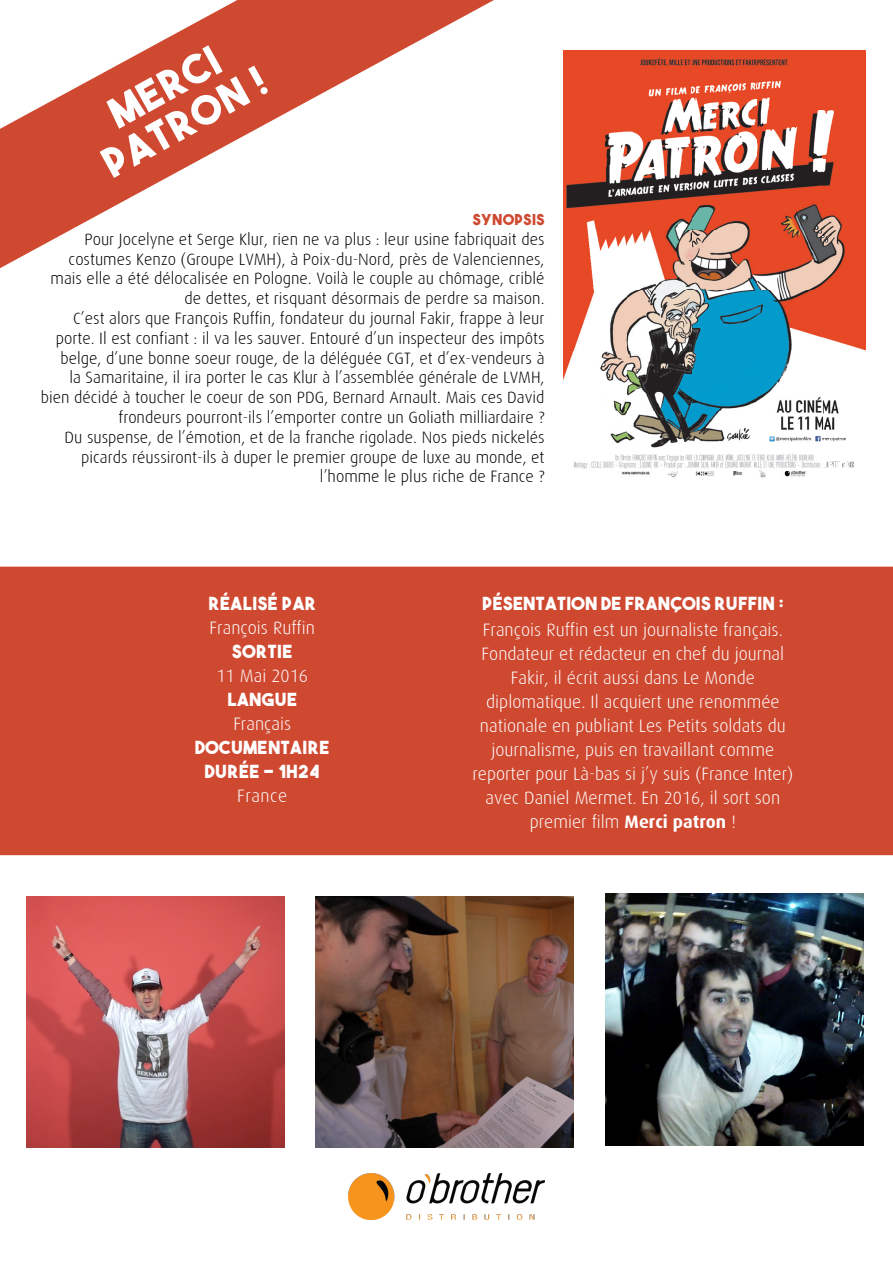
<style>
.page{position:relative;width:893px;height:1263px;background:#fff}
.page>*{position:absolute;margin:0;border:0;box-sizing:border-box;transform-origin:0 0}
.t1{font:40.5px "The Bold Font";color:#fff}
.t2{font:300 18px/24px "Dax";color:#fff;text-align:center}
.t3{font:18px "The Bold Font";letter-spacing:.03em;color:#fff}
.t4{font:300 16.5px/19.8px "Dax";color:#000001;text-align:right}
.t5{font:15px "The Bold Font";letter-spacing:.03em;color:#cf4931}
.s1{font-weight:700}
</style>
<div class="page">
<svg style="left:0;top:0;width:494px;height:268px"></svg>
<div style="left:0;top:567px;width:893px;height:288px;background:#cf4931"></div>
<img style="left:348px;top:1173px;width:197px;height:46px">
<img style="left:563px;top:50px;width:302px;height:428px">
<img style="left:27px;top:896px;width:258px;height:251px">
<img style="left:605px;top:893px;width:258px;height:253px">
<img style="left:316px;top:896px;width:258px;height:251px">
<p class="t1" style="left:100px;top:93px;width:122px;rotate:-29deg">MERCI</p>
<p class="t1" style="left:93px;top:144px;width:183px;rotate:-29deg">PATRON !</p>
<p class="t5" style="left:473px;top:210px;width:73px">SYNOPSIS</p>
<p class="t4" style="left:51px;top:229px;width:495px">Pour Jocelyne et Serge Klur, rien ne va plus : leur usine fabriquait des costumes Kenzo (Groupe LVMH), à Poix-du-Nord, près de Valenciennes, mais elle a été délocalisée en Pologne. Voilà le couple au chômage, criblé de dettes, et risquant désormais de perdre sa maison.</p>
<p class="t4" style="left:41px;top:309px;width:505px">C’est alors que François Ruffin, fondateur du journal Fakir, frappe à leur porte. Il est confiant : il va les sauver. Entouré d’un inspecteur des impôts belge, d’une bonne soeur rouge, de la déléguée CGT, et d’ex-vendeurs à<br>la Samaritaine, il ira porter le cas Klur à l’assemblée générale de LVMH, bien décidé à toucher le coeur de son PDG, Bernard Arnault. Mais ces David frondeurs pourront-ils l’emporter contre un Goliath milliardaire ?</p>
<p class="t4" style="left:65px;top:427px;width:481px">Du suspense, de l’émotion, et de la franche rigolade. Nos pieds nickelés picards réussiront-ils à duper le premier groupe de luxe au monde, et l’homme le plus riche de France ?</p>
<p class="t3" style="left:209px;top:592px;width:109px">RÉALISÉ PAR</p>
<p class="t2" style="left:210px;top:616px;width:107px">François Ruffin</p>
<p class="t3" style="left:232px;top:640px;width:62px">SORTIE</p>
<p class="t2" style="left:216px;top:664px;width:93px">11 Mai 2016</p>
<p class="t3" style="left:227px;top:688px;width:71px">LANGUE</p>
<p class="t2" style="left:233px;top:712px;width:59px">Français</p>
<p class="t3" style="left:195px;top:736px;width:136px">DOCUMENTAIRE</p>
<p class="t3" style="left:205px;top:760px;width:116px">DURÉE - 1H24</p>
<p class="t2" style="left:237px;top:784px;width:52px">France</p>
<p class="t3" style="left:482px;top:592px;width:303px">PÉSENTATION DE FRANÇOIS RUFFIN :</p>
<p class="t2" style="left:482px;top:618px;width:304px">François Ruffin est un journaliste français.<br>Fondateur et rédacteur en chef du journal<br>Fakir, il écrit aussi dans Le Monde</p>
<p class="t2" style="left:472px;top:690px;width:322px">diplomatique. Il acquiert une renommée nationale en publiant Les Petits soldats du journalisme, puis en travaillant comme reporter pour Là-bas si j’y suis (France Inter) avec Daniel Mermet. En 2016, il sort son premier film <span class="s1">Merci patron</span> !</p>
</div>
